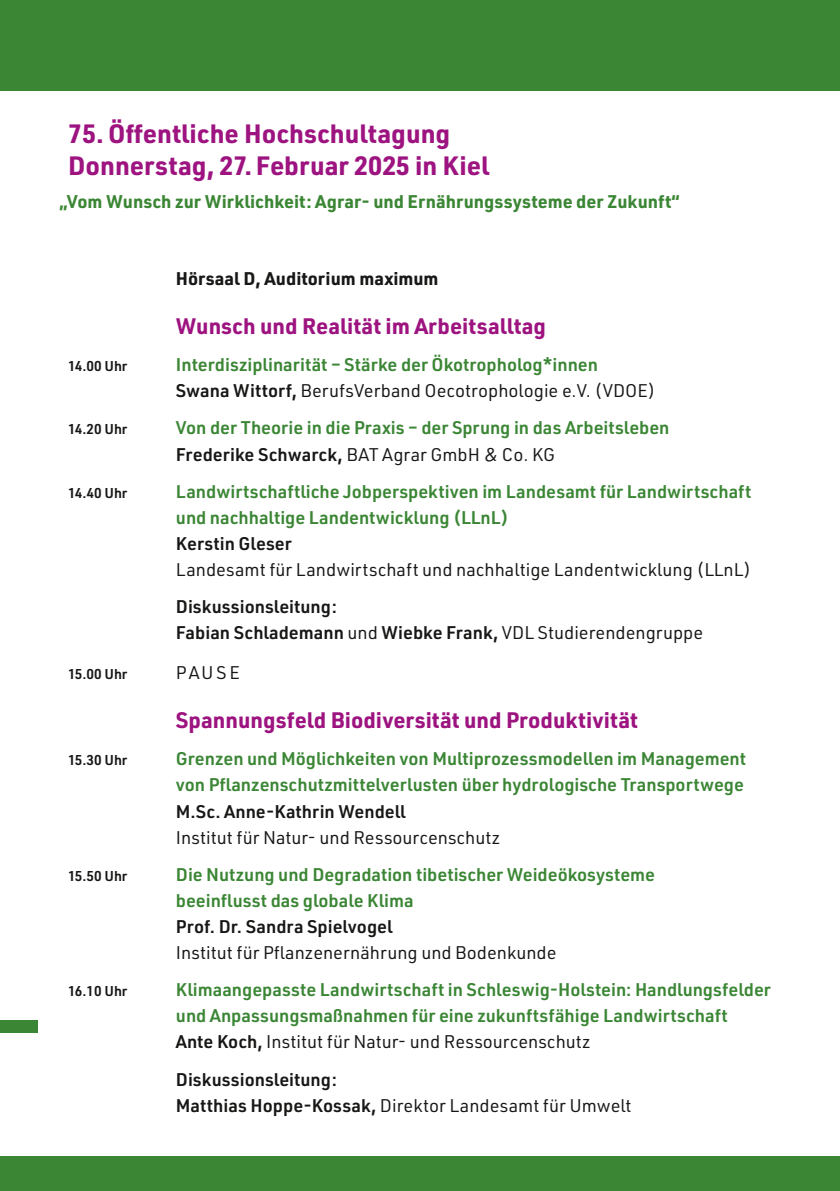
<style>
.page{position:relative;width:840px;height:1191px;background:#fff}
.page>*{position:absolute;margin:0;border:0;box-sizing:border-box;transform-origin:0 0}
.Fließtext_DIN_Flatte{font:700 26px "URWDIN";color:#9d1380}
.Fließtext_DIN_Flatte-2{font:700 22px "URWDIN";color:#9d1380}
.Fließtext_DIN_Flatte-3{font:600 18px/26px "URWDIN";color:#3b8635}
.Fließtext_DIN_Flatte-4{font:600 18px/26px "URWDIN";color:#181716}
.Fließtext_DIN_Flatte-5{font:700 18px "URWDIN";color:#3b8635}
.Fließtext_DIN_Flatte-6{font:700 18px "URWDIN";color:#181716}
.Fließtext_DIN_Flatte-7{font:18px "URWDIN";letter-spacing:.125em;color:#181716}
.Fließtext_DIN_Flatte-8{font:600 14px "URWDIN";color:#181716}
.s1{color:#181716}
.s2{font-weight:400;color:#181716}
.s3{font-weight:400}
</style>
<div class="page">
<div style="left:0;top:0;width:839px;height:91px;background:#3b8635"></div>
<div style="left:0;top:1157px;width:839px;height:34px;background:#3b8635"></div>
<div style="left:0;top:1020px;width:37px;height:13px;background:#3b8635"></div>
<p class="Fließtext_DIN_Flatte" style="left:68px;top:116px;width:383px">75. Öffentliche Hochschultagung</p>
<p class="Fließtext_DIN_Flatte" style="left:68px;top:148px;width:422px">Donnerstag, 27. Februar 2025 in Kiel</p>
<p class="Fließtext_DIN_Flatte-5" style="left:60px;top:189px;width:621px">„Vom Wunsch zur Wirklichkeit: Agrar- und Ernährungssysteme der Zukunft“</p>
<p class="Fließtext_DIN_Flatte-6" style="left:176px;top:266px;width:264px">Hörsaal D, Auditorium maximum</p>
<p class="Fließtext_DIN_Flatte-2" style="left:176px;top:311px;width:371px">Wunsch und Realität im Arbeitsalltag</p>
<p class="Fließtext_DIN_Flatte-8" style="left:68px;top:357px;width:61px">14.00 Uhr</p>
<p class="Fließtext_DIN_Flatte-3" style="left:176px;top:351px;width:481px">Interdisziplinarität – Stärke der Ökotropholog*innen<br><span class="s1">Swana Wittorf,</span> <span class="s2">BerufsVerband Oecotrophologie e.V. (VDOE)</span></p>
<p class="Fließtext_DIN_Flatte-8" style="left:68px;top:420px;width:61px">14.20 Uhr</p>
<p class="Fließtext_DIN_Flatte-3" style="left:176px;top:414px;width:494px">Von der Theorie in die Praxis – der Sprung in das Arbeitsleben<br><span class="s1">Frederike Schwarck,</span> <span class="s2">BAT Agrar GmbH &amp; Co. KG</span></p>
<p class="Fließtext_DIN_Flatte-8" style="left:68px;top:483px;width:61px">14.40 Uhr</p>
<p class="Fließtext_DIN_Flatte-3" style="left:176px;top:478px;width:576px">Landwirtschaftliche Jobperspektiven im Landesamt für Landwirtschaft und nachhaltige Landentwicklung (LLnL)<br><span class="s1">Kerstin Gleser<br></span><span class="s2">Landesamt für Landwirtschaft und nachhaltige Landentwicklung (LLnL)</span></p>
<p class="Fließtext_DIN_Flatte-4" style="left:176px;top:593px;width:528px">Diskussionsleitung:<br>Fabian Schlademann <span class="s3">und</span> Wiebke Frank, <span class="s3">VDL Studierendengruppe</span></p>
<p class="Fließtext_DIN_Flatte-8" style="left:68px;top:665px;width:61px">15.00 Uhr</p>
<p class="Fließtext_DIN_Flatte-7" style="left:176px;top:661px;width:65px">PAUSE</p>
<p class="Fließtext_DIN_Flatte-2" style="left:176px;top:705px;width:463px">Spannungsfeld Biodiversität und Produktivität</p>
<p class="Fließtext_DIN_Flatte-8" style="left:68px;top:751px;width:61px">15.30 Uhr</p>
<p class="Fließtext_DIN_Flatte-3" style="left:176px;top:745px;width:571px">Grenzen und Möglichkeiten von Multiprozessmodellen im Management von Pflanzenschutzmittelverlusten über hydrologische Transportwege <span class="s1">M.Sc. Anne-Kathrin Wendell<br></span><span class="s2">Institut für Natur- und Ressourcenschutz</span></p>
<p class="Fließtext_DIN_Flatte-8" style="left:68px;top:866px;width:61px">15.50 Uhr</p>
<p class="Fließtext_DIN_Flatte-3" style="left:176px;top:860px;width:480px">Die Nutzung und Degradation tibetischer Weideökosysteme beeinflusst das globale Klima<br><span class="s1">Prof. Dr. Sandra Spielvogel<br></span><span class="s2">Institut für Pflanzenernährung und Bodenkunde</span></p>
<p class="Fließtext_DIN_Flatte-8" style="left:68px;top:981px;width:61px">16.10 Uhr</p>
<p class="Fließtext_DIN_Flatte-3" style="left:176px;top:976px;width:596px">Klimaangepasste Landwirtschaft in Schleswig-Holstein: Handlungsfelder und Anpassungsmaßnahmen für eine zukunftsfähige Landwirtschaft<br><span class="s1">Ante Koch,</span> <span class="s2">Institut für Natur- und Ressourcenschutz</span></p>
<p class="Fließtext_DIN_Flatte-4" style="left:176px;top:1065px;width:457px">Diskussionsleitung:<br>Matthias Hoppe-Kossak, <span class="s3">Direktor Landesamt für Umwelt</span></p>
</div>
